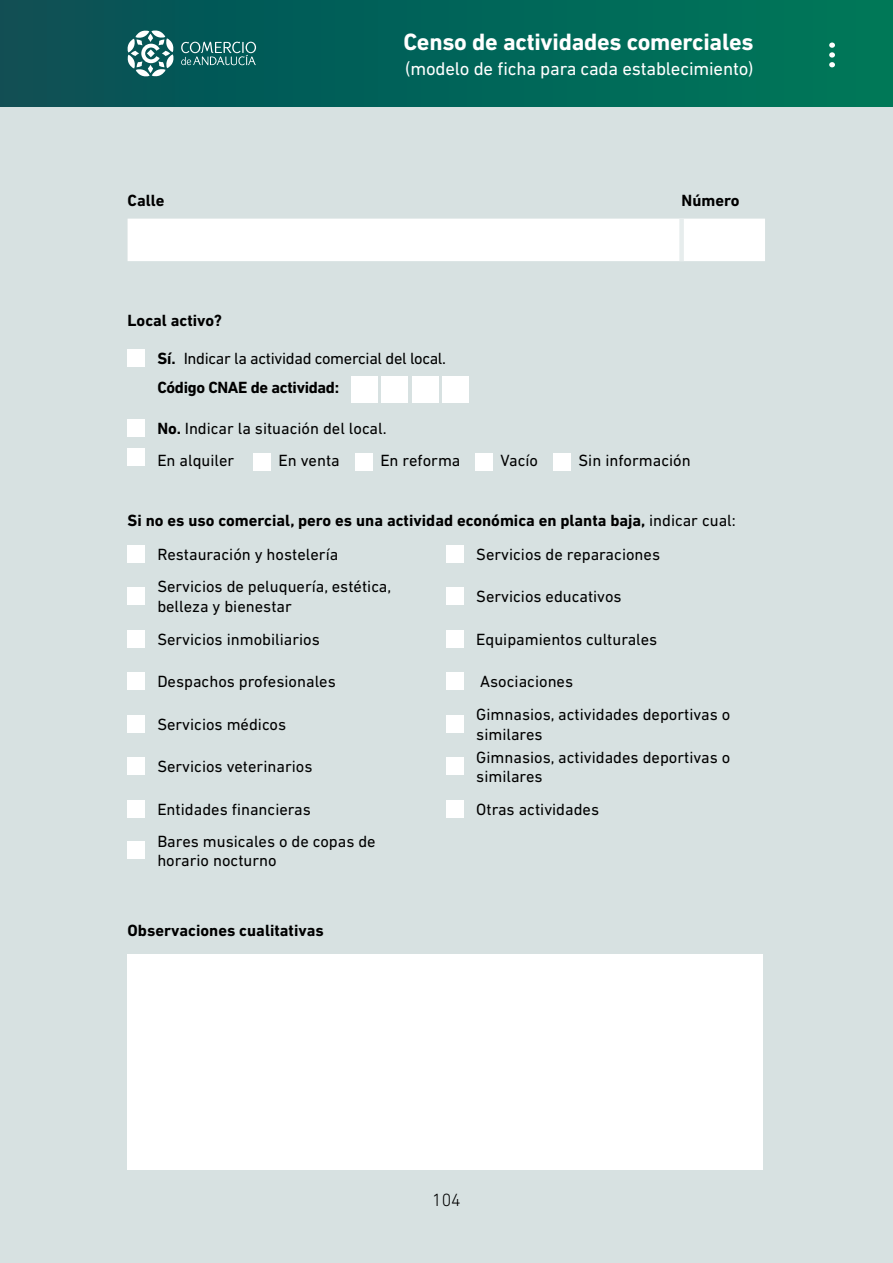
<style>
.page{position:relative;width:893px;height:1263px;background:#fff}
.page>*{position:absolute;margin:0;border:0;box-sizing:border-box;transform-origin:0 0}
.t1{font:700 24px "DIN Next LT Pro";letter-spacing:-.01em;color:#fff}
.t2{font:18.75px "DIN Next LT Pro";letter-spacing:-.01em;color:#fff}
.t3{font:300 18px "DIN Next LT Pro";color:#000}
.t4{font:16.5px/19.8px "DIN Next LT Pro";color:#000}
.t5{font:700 16.5px/33.5px "DIN Next LT Pro";color:#000}
.t6{font:16.5px/29.2px "DIN Next LT Pro";letter-spacing:-.02em;color:#000}
.s1{font-weight:700}
.s2{font-weight:400}
</style>
<div class="page">
<div style="left:0;top:106px;width:893px;height:1157px;background:#d7e1e1"></div>
<div style="left:0;top:0;width:893px;height:106px;background:linear-gradient(to right,#084f56,#00795a)"></div>
<svg style="left:127px;top:30px;width:47px;height:47px"></svg>
<svg style="left:181px;top:42px;width:75px;height:23px"></svg>
<div style="left:128px;top:219px;width:637px;height:42px;background:#fff"></div>
<div style="left:679px;top:219px;width:5px;height:42px;background:#e7eded"></div>
<div style="left:128px;top:349px;width:17px;height:18px;background:#fff"></div>
<div style="left:351px;top:376px;width:26px;height:27px;background:#fff"></div>
<div style="left:381px;top:376px;width:27px;height:27px;background:#fff"></div>
<div style="left:412px;top:376px;width:27px;height:27px;background:#fff"></div>
<div style="left:443px;top:376px;width:26px;height:27px;background:#fff"></div>
<div style="left:128px;top:419px;width:17px;height:17px;background:#fff"></div>
<div style="left:128px;top:448px;width:17px;height:18px;background:#fff"></div>
<div style="left:253px;top:453px;width:18px;height:17px;background:#fff"></div>
<div style="left:355px;top:453px;width:17px;height:17px;background:#fff"></div>
<div style="left:476px;top:453px;width:17px;height:17px;background:#fff"></div>
<div style="left:553px;top:453px;width:18px;height:17px;background:#fff"></div>
<div style="left:128px;top:545px;width:17px;height:17px;background:#fff"></div>
<div style="left:446px;top:545px;width:18px;height:17px;background:#fff"></div>
<div style="left:128px;top:587px;width:17px;height:18px;background:#fff"></div>
<div style="left:446px;top:587px;width:18px;height:18px;background:#fff"></div>
<div style="left:128px;top:630px;width:17px;height:17px;background:#fff"></div>
<div style="left:446px;top:630px;width:18px;height:17px;background:#fff"></div>
<div style="left:128px;top:672px;width:17px;height:18px;background:#fff"></div>
<div style="left:446px;top:672px;width:18px;height:18px;background:#fff"></div>
<div style="left:128px;top:715px;width:17px;height:17px;background:#fff"></div>
<div style="left:446px;top:715px;width:18px;height:17px;background:#fff"></div>
<div style="left:128px;top:757px;width:17px;height:18px;background:#fff"></div>
<div style="left:446px;top:757px;width:18px;height:18px;background:#fff"></div>
<div style="left:128px;top:800px;width:17px;height:17px;background:#fff"></div>
<div style="left:446px;top:800px;width:18px;height:17px;background:#fff"></div>
<div style="left:128px;top:842px;width:17px;height:17px;background:#fff"></div>
<div style="left:128px;top:954px;width:635px;height:215px;background:#fff"></div>
<svg style="left:829px;top:43px;width:6px;height:24px"></svg>
<h1 class="t1" style="left:403px;top:27px;width:352px">Censo de actividades comerciales</h1>
<p class="t2" style="left:405px;top:58px;width:350px">(modelo de ficha para cada establecimiento)</p>
<p class="t5" style="left:128px;top:183px;width:38px">Calle</p>
<p class="t5" style="left:682px;top:183px;width:59px">Número</p>
<p class="t5" style="left:128px;top:304px;width:96px">Local activo?</p>
<p class="t6" style="left:157px;top:344px;width:290px"><span class="s1">Sí.</span> Indicar la actividad comercial del local.<br><span class="s1">Código CNAE de actividad:</span></p>
<p class="t4" style="left:157px;top:412px;width:231px;line-height:32px"><span class="s1">No.</span> Indicar la situación del local.<br>En alquiler</p>
<p class="t4" style="left:279px;top:450px;width:63px">En venta</p>
<p class="t4" style="left:380px;top:450px;width:82px">En reforma</p>
<p class="t4" style="left:501px;top:450px;width:39px">Vacío</p>
<p class="t4" style="left:579px;top:450px;width:114px">Sin información</p>
<p class="t5" style="left:157px;top:504px;width:580px;text-indent:-30px">Si no es uso comercial, pero es una actividad económica en planta baja, <span class="s2">indicar cual:<br>Restauración y hostelería</span></p>
<p class="t4" style="left:476px;top:544px;width:185px">Servicios de reparaciones</p>
<p class="t4" style="left:157px;top:577px;width:235px">Servicios de peluquería, estética, belleza y bienestar</p>
<p class="t4" style="left:476px;top:587px;width:147px">Servicios educativos</p>
<p class="t4" style="left:157px;top:629px;width:164px">Servicios inmobiliarios</p>
<p class="t4" style="left:476px;top:629px;width:183px">Equipamientos culturales</p>
<p class="t4" style="left:157px;top:672px;width:180px">Despachos profesionales</p>
<p class="t4" style="left:480px;top:672px;width:94px">Asociaciones</p>
<p class="t4" style="left:157px;top:714px;width:130px">Servicios médicos</p>
<p class="t4" style="left:476px;top:704px;width:256px">Gimnasios, actividades deportivas o similares</p>
<p class="t4" style="left:157px;top:757px;width:157px">Servicios veterinarios</p>
<p class="t4" style="left:476px;top:747px;width:256px">Gimnasios, actividades deportivas o similares</p>
<p class="t4" style="left:157px;top:799px;width:155px">Entidades financieras</p>
<p class="t4" style="left:476px;top:799px;width:124px">Otras actividades</p>
<p class="t4" style="left:157px;top:831px;width:220px">Bares musicales o de copas de horario nocturno</p>
<p class="t5" style="left:128px;top:913px;width:198px">Observaciones cualitativas</p>
<p class="t3" style="left:432px;top:1189px;width:30px">104</p>
</div>
